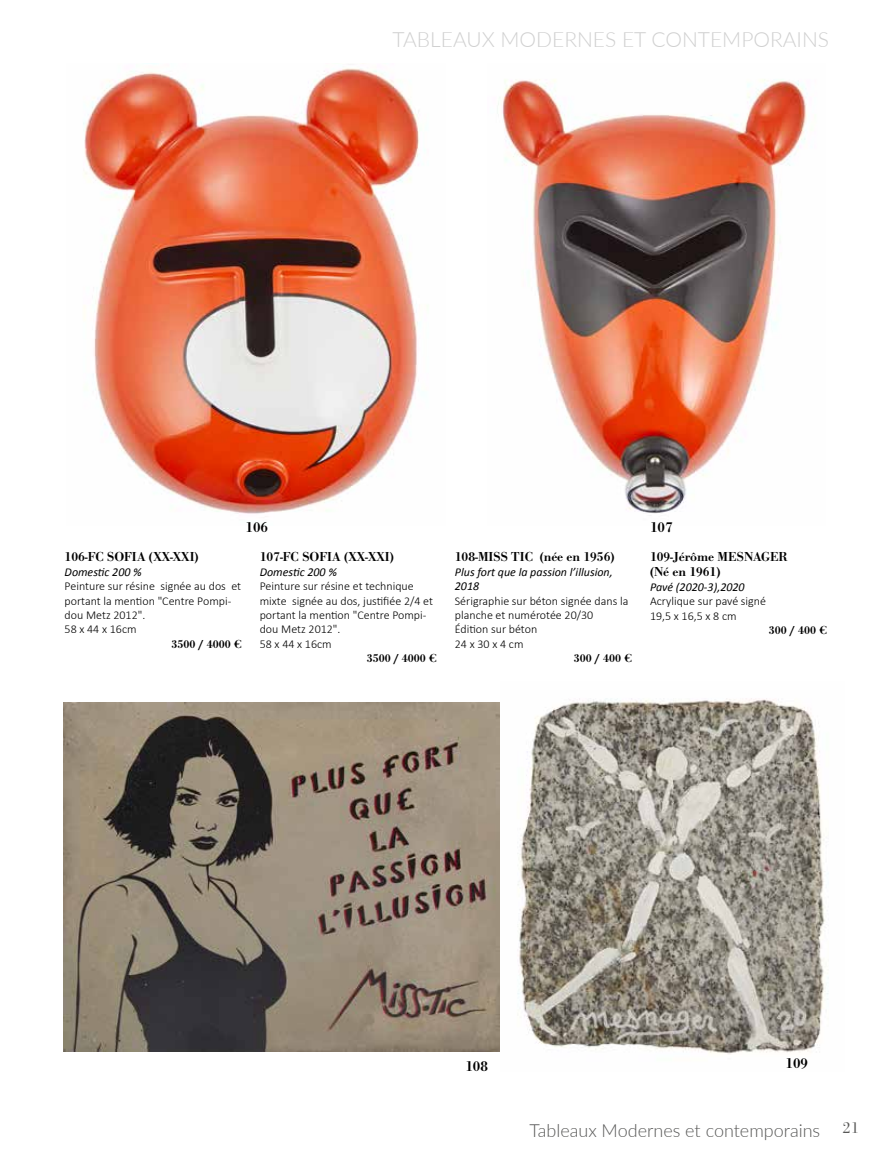
<style>
.page{position:relative;width:893px;height:1149px;background:#fff}
.page>*{position:absolute;margin:0;border:0;box-sizing:border-box;transform-origin:0 0}
.t1{font:300 21px "Lato";color:#d0d0d0}
.t2{font:300 18px "Lato";color:#575756}
.t3{font:500 15px "Bodoni URW";color:#000}
.t4{font:500 13.5px/15px "Bodoni URW";color:#000}
.t5{font:300 12px/14.4px "Calibri";color:#000}
.t6{font:italic 12px/14.4px "Calibri";color:#000}
.t7{font:500 12px "Bodoni URW";color:#000}
</style>
<div class="page">
<img style="left:64px;top:702px;width:436px;height:349px">
<img style="left:83px;top:68px;width:345px;height:446px">
<img style="left:498px;top:79px;width:309px;height:435px">
<img style="left:517px;top:698px;width:311px;height:356px">
<h1 class="t1" style="left:392px;top:25px;width:438px">TABLEAUX MODERNES ET CONTEMPORAINS</h1>
<p class="t3" style="left:246px;top:518px;width:24px">106</p>
<p class="t3" style="left:650px;top:518px;width:24px">107</p>
<p class="t4" style="left:65px;top:549px;width:135px">106-FC SOFIA (XX-XXI)</p>
<p class="t6" style="left:65px;top:564px;width:79px">Domestic 200 %</p>
<p class="t5" style="left:65px;top:578px;width:178px">Peinture sur résine signée au dos et portant la mention "Centre Pompi&shy;dou Metz 2012".<br>58 x 44 x 16cm</p>
<p class="t7" style="left:172px;top:636px;width:72px">3500 / 4000 €</p>
<p class="t4" style="left:260px;top:549px;width:135px">107-FC SOFIA (XX-XXI)</p>
<p class="t6" style="left:260px;top:564px;width:79px">Domestic 200 %</p>
<p class="t5" style="left:260px;top:578px;width:175px">Peinture sur résine et technique mixte signée au dos, justifiée 2/4 et portant la mention "Centre Pompi&shy;dou Metz 2012".<br>58 x 44 x 16cm</p>
<p class="t7" style="left:367px;top:651px;width:72px">3500 / 4000 €</p>
<p class="t4" style="left:455px;top:549px;width:161px">108-MISS TIC (née en 1956)</p>
<p class="t6" style="left:455px;top:564px;width:159px">Plus fort que la passion l’illusion,<br>2018</p>
<p class="t5" style="left:455px;top:593px;width:175px">Sérigraphie sur béton signée dans la planche et numérotée 20/30<br>Édition sur béton<br>24 x 30 x 4 cm</p>
<p class="t7" style="left:574px;top:651px;width:60px">300 / 400 €</p>
<p class="t4" style="left:650px;top:549px;width:139px">109-Jérôme MESNAGER (Né en 1961)</p>
<p class="t6" style="left:650px;top:579px;width:96px">Pavé (2020-3),2020</p>
<p class="t5" style="left:650px;top:593px;width:118px">Acrylique sur pavé signé<br>19,5 x 16,5 x 8 cm</p>
<p class="t7" style="left:769px;top:622px;width:60px">300 / 400 €</p>
<p class="t3" style="left:465px;top:1056px;width:24px">108</p>
<p class="t3" style="left:786px;top:1053px;width:24px">109</p>
<h2 class="t2" style="left:529px;top:1117px;width:331px">Tableaux Modernes et contemporains <sup>21</sup></h2>
</div>
